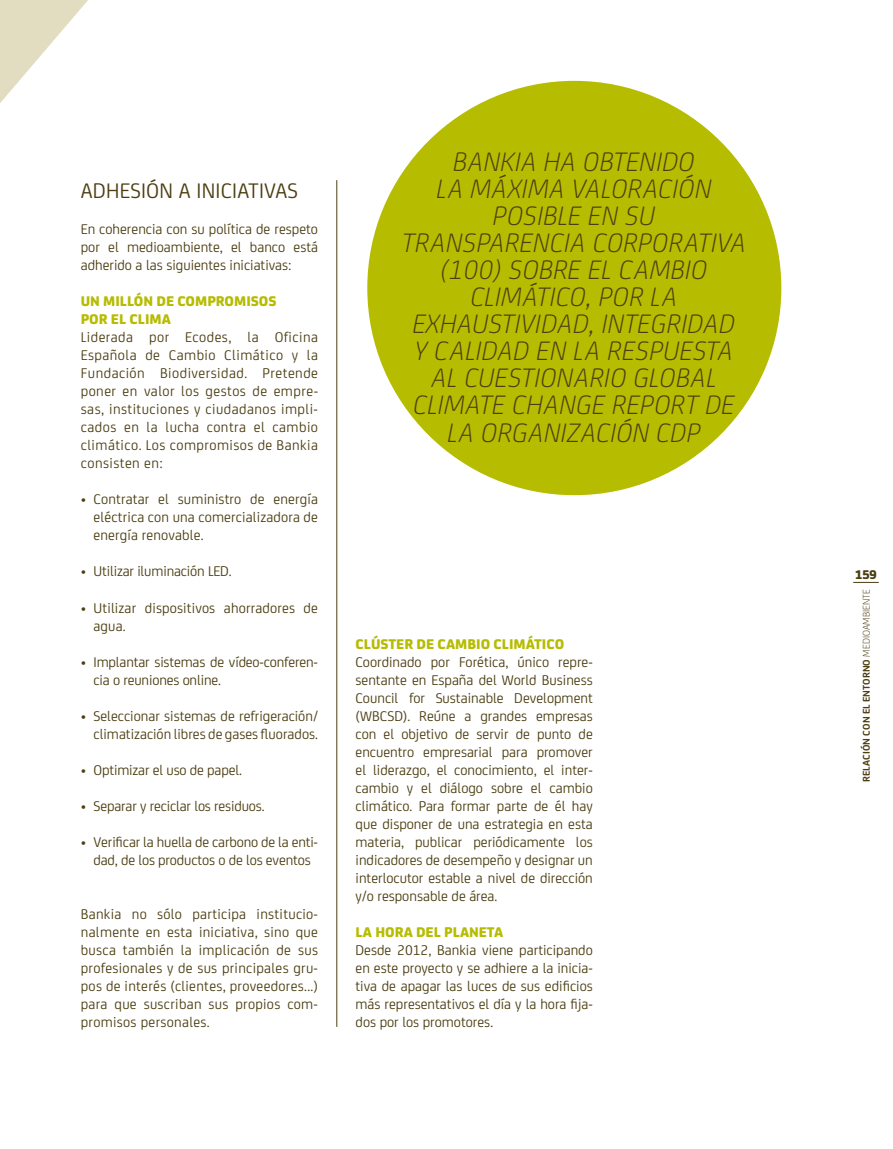
<style>
.page{position:relative;width:893px;height:1149px;background:#fff}
.page>*{position:absolute;margin:0;border:0;box-sizing:border-box;transform-origin:0 0}
.t1{font:italic 300 28.5px "Bankia";letter-spacing:.01em;color:#4c3e12}
.t2{font:22.5px "Bankia";letter-spacing:.01em;color:#4c3e12}
.t3{font:15px/18px "Bankia";color:#4c3e12;text-align:justify}
.t4{font:800 15px "Bankia";color:#b6bc00}
.t5{font:800 13.5px "Bankia";color:#4c3e12}
.t6{font:700 10.5px "Bankia";color:#4c3e12}
.s1{font-weight:300}
</style>
<div class="page">
<img style="left:0;top:0;width:88px;height:103px">
<svg style="left:853px;top:582px;width:26px;height:1px"></svg>
<hr style="left:336px;top:180px;width:1px;height:846px;background:#4c3e12">
<div style="left:367px;top:81px;width:414px;height:414px;background:#b6bc00;border-radius:50%"></div>
<h2 class="t2" style="left:81px;top:175px;width:219px">ADHESIÓN A INICIATIVAS</h2>
<p class="t3" style="left:81px;top:219px;width:239px">En coherencia con su política de respeto por el medioambiente, el banco está adherido a las siguientes iniciativas:</p>
<p class="t4" style="left:81px;top:289px;width:32px">UN MILLÓN</p>
<p class="t4" style="left:156px;top:289px;width:31px">DE COMPROMISOS</p>
<p class="t4" style="left:81px;top:307px;width:10px">POR</p>
<p class="t4" style="left:111px;top:307px;width:28px">EL CLIMA</p>
<p class="t3" style="left:81px;top:327px;width:239px">Liderada por Ecodes, la Oficina Española de Cambio Climático y la Fundación Biodiversidad. Pretende poner en valor los gestos de empre&shy;sas, instituciones y ciudadanos impli&shy;cados en la lucha contra el cambio climático. Los compromisos de Bankia consisten en:</p>
<p class="t3" style="left:94px;top:489px;width:226px;text-indent:-13px">• Contratar el suministro de energía eléctrica con una comercializadora de energía renovable.</p>
<p class="t3" style="left:81px;top:561px;width:152px">• Utilizar iluminación LED.</p>
<p class="t3" style="left:94px;top:597px;width:226px;text-indent:-13px">• Utilizar dispositivos ahorradores de agua.</p>
<p class="t3" style="left:94px;top:651px;width:226px;text-indent:-13px">• Implantar sistemas de vídeo-conferen&shy;cia o reuniones online.</p>
<p class="t3" style="left:81px;top:705px;width:239px;text-align:right">• Seleccionar sistemas de refrigeración/ climatización libres de gases fluorados.</p>
<p class="t3" style="left:81px;top:759px;width:163px">• Optimizar el uso de papel.</p>
<p class="t3" style="left:81px;top:795px;width:185px">• Separar y reciclar los residuos.</p>
<p class="t3" style="left:81px;top:831px;width:239px;text-align:center">• Verificar la huella de carbono de la enti&shy;dad, de los productos o de los eventos</p>
<p class="t3" style="left:81px;top:903px;width:239px">Bankia no sólo participa institucio&shy;nalmente en esta iniciativa, sino que busca también la implicación de sus profesionales y de sus principales gru&shy;pos de interés (clientes, proveedores...) para que suscriban sus propios com&shy;promisos personales.</p>
<h1 class="t1" style="left:453px;top:143px;width:201px">BANKIA HA OBTENIDO</h1>
<h1 class="t1" style="left:437px;top:170px;width:276px">LA MÁXIMA VALORACIÓN</h1>
<h1 class="t1" style="left:493px;top:197px;width:164px">POSIBLE EN SU</h1>
<h1 class="t1" style="left:402px;top:224px;width:346px">TRANSPARENCIA CORPORATIVA</h1>
<h1 class="t1" style="left:441px;top:251px;width:268px">(100) SOBRE EL CAMBIO</h1>
<h1 class="t1" style="left:471px;top:278px;width:144px">CLIMÁTICO, POR</h1>
<h1 class="t1" style="left:651px;top:278px;width:13px">LA</h1>
<h1 class="t1" style="left:413px;top:305px;width:29px">EXHAUSTIVIDAD</h1>
<h1 class="t1" style="left:590px;top:305px;width:77px">, INTEGRIDAD</h1>
<h1 class="t1" style="left:415px;top:332px;width:34px">Y CALIDAD</h1>
<h1 class="t1" style="left:537px;top:332px;width:170px">EN LA RESPUESTA</h1>
<h1 class="t1" style="left:431px;top:359px;width:92px">AL CUESTIONARIO</h1>
<h1 class="t1" style="left:634px;top:359px;width:15px">GLOBAL</h1>
<h1 class="t1" style="left:413px;top:386px;width:15px">CLIMAT</h1>
<h1 class="t1" style="left:492px;top:386px;width:37px">E CHANG</h1>
<h1 class="t1" style="left:592px;top:386px;width:64px">E REPORT</h1>
<h1 class="t1" style="left:706px;top:386px;width:31px">DE</h1>
<h1 class="t1" style="left:448px;top:413px;width:49px">LA ORGANIZACIÓN</h1>
<h1 class="t1" style="left:657px;top:413px;width:16px">CDP</h1>
<p class="t4" style="left:356px;top:631px;width:18px">CLÚSTER</p>
<p class="t4" style="left:417px;top:631px;width:40px">DE CAMBIO</p>
<p class="t4" style="left:493px;top:631px;width:18px">CLIMÁTICO</p>
<p class="t3" style="left:356px;top:651px;width:239px">Coordinado por Forética, único repre&shy;sentante en España del World Business Council for Sustainable Development (WBCSD). Reúne a grandes empresas con el objetivo de servir de punto de encuentro empresarial para promover el liderazgo, el conocimiento, el inter&shy;cambio y el diálogo sobre el cambio climático. Para formar parte de él hay que disponer de una estrategia en esta materia, publicar periódicamente los indicadores de desempeño y designar un interlocutor estable a nivel de dirección y/o responsable de área.</p>
<p class="t4" style="left:356px;top:919px;width:30px">LA HORA</p>
<p class="t4" style="left:416px;top:919px;width:9px">DEL</p>
<p class="t4" style="left:444px;top:919px;width:10px">PLANETA</p>
<p class="t3" style="left:356px;top:939px;width:239px">Desde 2012, Bankia viene participando en este proyecto y se adhiere a la inicia&shy;tiva de apagar las luces de sus edificios más representativos el día y la hora fija&shy;dos por los promotores.</p>
<p class="t5" style="left:855px;top:563px;width:24px">159</p>
<p class="t6" style="left:859px;top:781px;width:193px;rotate:-90deg">RELACIÓN CON EL ENTORNO <span class="s1">medioambiente</span></p>
</div>
